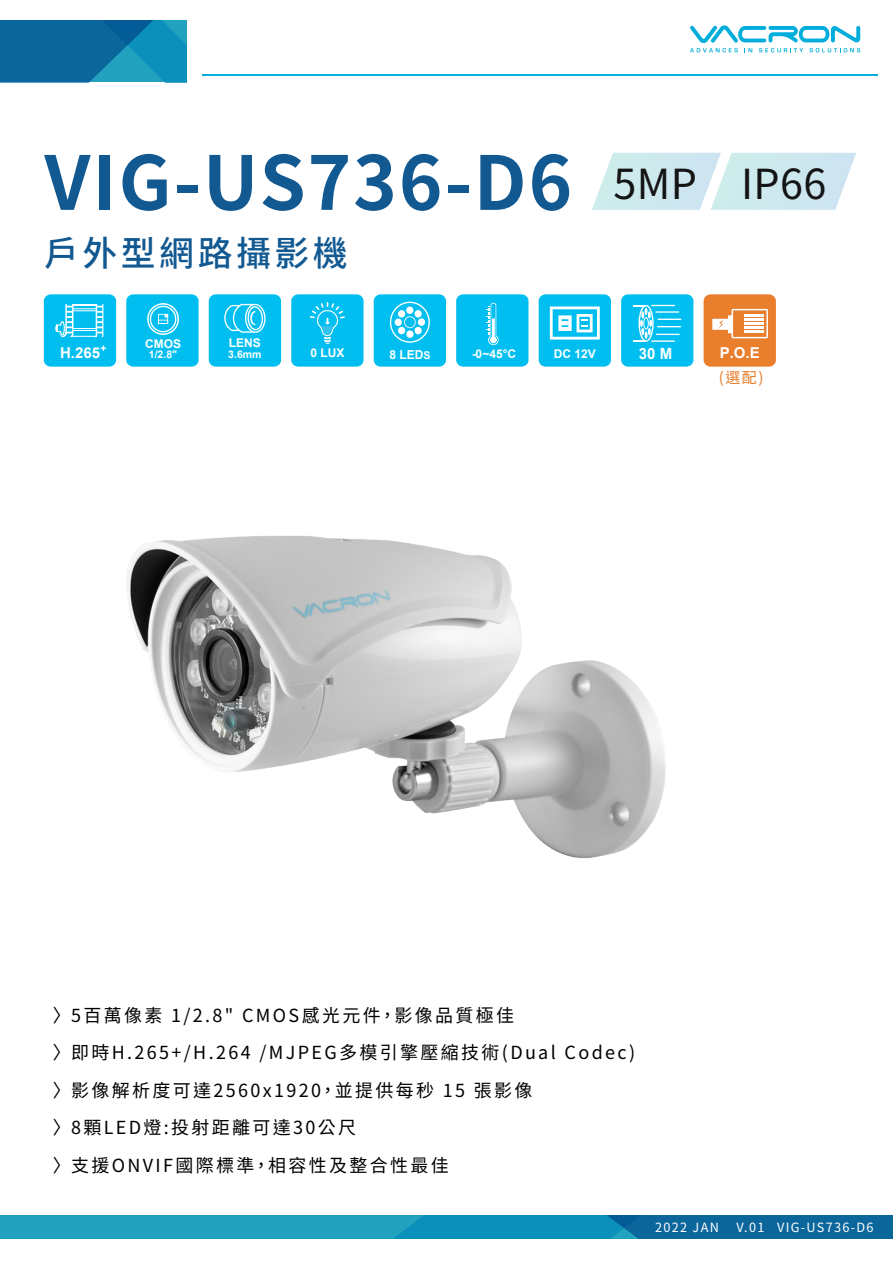
<style>
.page{position:relative;width:893px;height:1263px;background:#fff}
.page>*{position:absolute;margin:0;border:0;box-sizing:border-box;transform-origin:0 0}
.t1{font:700 74.25px "Noto Sans CJ Ktc";letter-spacing:.025em;color:#125992}
.t2{font:41.4px "Noto Sans CJ Ktc";letter-spacing:.01em;color:#141414}
.t3{font:500 34.95px "Noto Sans CJ Ktc";letter-spacing:.1em;color:#125992}
.t4{font:18px/37.5px "Noto Sans CJ Ktc";letter-spacing:.13em;color:#000}
.t5{font:700 15.45px "Arial";color:#fff}
.t6{font:700 15px "Arial";color:#fff}
.t7{font:15px "Noto Sans CJ Ktc";color:#e97e2d}
.t8{font:12.75px "Noto Sans CJ Ktc";letter-spacing:.1em;color:#fff}
.t9{font:700 12.3px "Arial";color:#fff}
.t10{font:700 12px "Arial";color:#fff}
.t11{font:700 10.5px "Arial";color:#fff}
.s1{font-size:10.8px}
</style>
<div class="page">
<div style="left:0;top:1215px;width:893px;height:23px;background:#23a2c0"></div>
<svg style="left:395px;top:1215px;width:498px;height:23px;background:#0b79aa"></svg>
<hr style="left:202px;top:74px;width:676px;height:2px;background:#00addb">
<svg style="left:0;top:20px;width:186px;height:62px;background:#0d76a7"></svg>
<svg style="left:690px;top:25px;width:170px;height:27px"></svg>
<svg style="left:592px;top:153px;width:264px;height:57px;background:#d3eaf0"></svg>
<img style="left:127px;top:535px;width:539px;height:324px">
<div style="left:539px;top:294px;width:72px;height:73px;background:#00bef0;border-radius:7px"></div>
<svg style="left:550px;top:306px;width:50px;height:34px"></svg>
<div style="left:209px;top:294px;width:72px;height:73px;background:#00bef0;border-radius:7px"></div>
<svg style="left:224px;top:304px;width:42px;height:29px"></svg>
<div style="left:291px;top:294px;width:73px;height:73px;background:#00bef0;border-radius:7px"></div>
<svg style="left:310px;top:302px;width:35px;height:42px"></svg>
<div style="left:456px;top:294px;width:72px;height:73px;background:#00bef0;border-radius:7px"></div>
<svg style="left:486px;top:303px;width:13px;height:42px"></svg>
<div style="left:374px;top:294px;width:72px;height:73px;background:#00bef0;border-radius:7px"></div>
<svg style="left:390px;top:302px;width:40px;height:41px"></svg>
<div style="left:126px;top:294px;width:73px;height:73px;background:#00bef0;border-radius:7px"></div>
<svg style="left:147px;top:303px;width:32px;height:32px"></svg>
<div style="left:44px;top:294px;width:72px;height:73px;background:#00bef0;border-radius:7px"></div>
<svg style="left:55px;top:304px;width:48px;height:33px"></svg>
<div style="left:704px;top:294px;width:72px;height:73px;background:#e97e2d;border-radius:7px"></div>
<hr style="left:744px;top:318px;width:20px;height:3px;background:#fff">
<hr style="left:744px;top:322px;width:20px;height:3px;background:#fff">
<hr style="left:744px;top:326px;width:20px;height:3px;background:#fff">
<hr style="left:744px;top:330px;width:20px;height:3px;background:#fff">
<hr style="left:744px;top:314px;width:20px;height:3px;background:#fff">
<div style="left:712px;top:319px;width:16px;height:11px;background:#fff"></div>
<div style="left:728px;top:315px;width:5px;height:18px;background:#fff"></div>
<div style="left:732px;top:309px;width:36px;height:29px;border:2px solid #fff"></div>
<svg style="left:718px;top:320px;width:6px;height:9px"></svg>
<div style="left:621px;top:294px;width:72px;height:73px;background:#00bef0;border-radius:7px"></div>
<svg style="left:633px;top:305px;width:48px;height:37px"></svg>
<h1 class="t1" style="left:44px;top:141px;width:529px">VIG-US736-D6</h1>
<h3 class="t3" style="left:44px;top:234px;width:305px">戶外型網路攝影機</h3>
<h2 class="t2" style="left:613px;top:161px;width:215px">5MP IP66</h2>
<p class="t10" style="left:229px;top:335px;width:34px">LENS</p>
<p class="t11" style="left:228px;top:347px;width:35px">3.6mm</p>
<p class="t10" style="left:310px;top:345px;width:36px">0 LUX</p>
<p class="t9" style="left:389px;top:346px;width:43px">8 LED<span class="s1">S</span></p>
<p class="t10" style="left:472px;top:345px;width:45px">-0~45°C</p>
<p class="t10" style="left:145px;top:335px;width:37px">CMOS</p>
<p class="t11" style="left:100px;top:341px;width:8px">+</p>
<p class="t6" style="left:720px;top:342px;width:42px">P.O.E</p>
<p class="t7" style="left:719px;top:369px;width:46px">(選配)</p>
<p class="t6" style="left:60px;top:342px;width:42px">H.265</p>
<p class="t11" style="left:149px;top:347px;width:30px">1/2.8"</p>
<p class="t5" style="left:639px;top:343px;width:35px">30 M</p>
<p class="t10" style="left:554px;top:345px;width:44px">DC 12V</p>
<p class="t4" style="left:53px;top:997px;width:584px">〉 5百萬像素 1/2.8" CMOS感光元件，影像品質極佳<br>〉 即時H.265+/H.264 /MJPEG多模引擎壓縮技術(Dual Codec)〉 影像解析度可達2560x1920，並提供每秒 15 張影像<br>〉 8顆LED燈:投射距離可達30公尺<br>〉 支援ONVIF國際標準，相容性及整合性最佳</p>
<p class="t8" style="left:655px;top:1220px;width:65px">2022 JAN</p>
<p class="t8" style="left:737px;top:1220px;width:138px">V.01 VIG-US736-D6</p>
</div>
